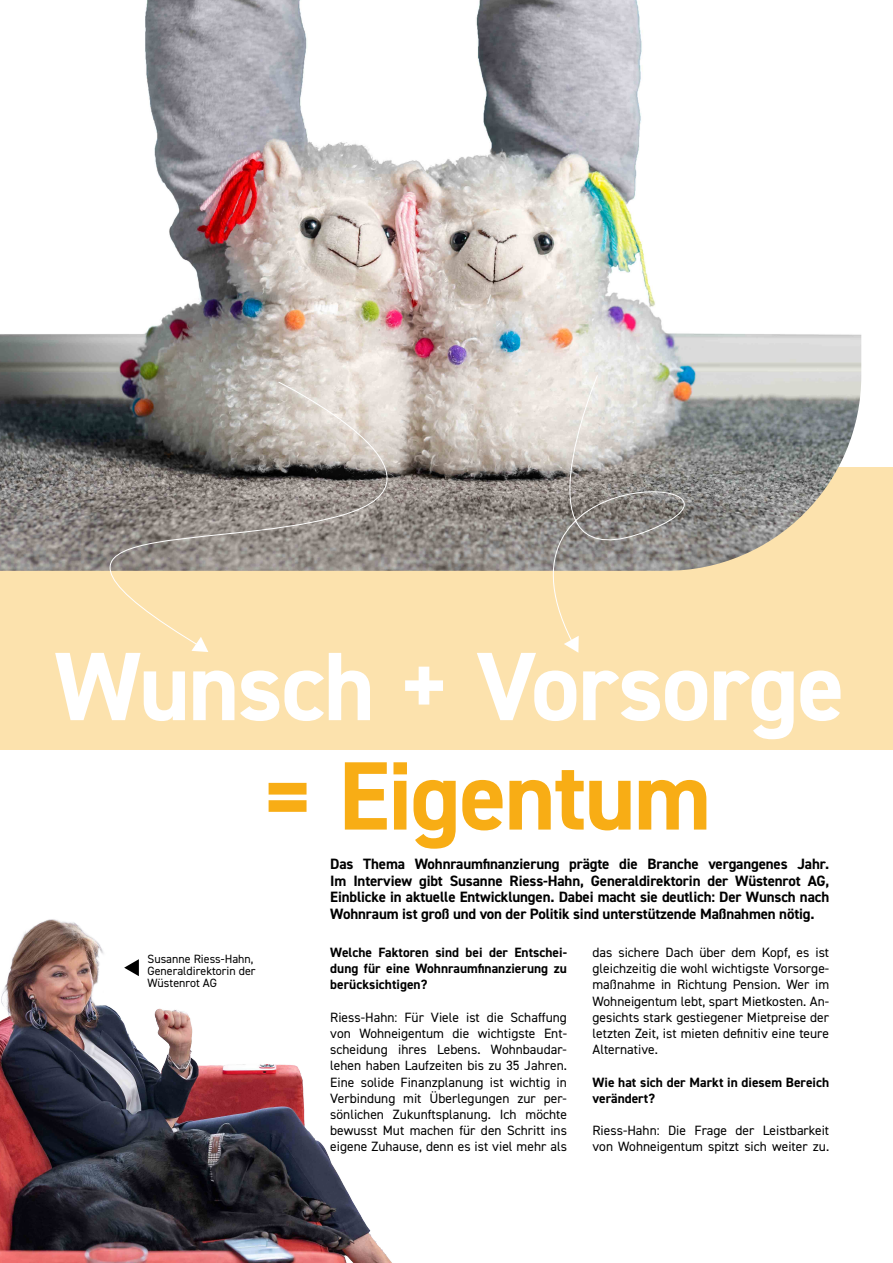
<style>
.page{position:relative;width:893px;height:1263px;background:#fff}
.page>*{position:absolute;margin:0;border:0;box-sizing:border-box;transform-origin:0 0}
.t1{font:700 97.5px "DIN2014";letter-spacing:-.015em;color:#fff}
.t2{font:700 97.5px "DIN2014";letter-spacing:-.02em;color:#f8ad15}
.t3{font:700 15px/16.5px "DIN2014";letter-spacing:-.01em;color:#000;text-align:justify}
.t4{font:13.5px/16.2px "DIN2014";color:#000;text-align:justify}
.t5{font:700 13.5px/16.2px "DIN2014";color:#000;text-align:justify}
.t6{font:12px/12px "DIN2014";color:#000}
</style>
<div class="page">
<img style="left:0;top:919px;width:392px;height:344px">
<div style="left:0;top:467px;width:893px;height:282px;background:#fce2ad"></div>
<img style="left:0;top:0;width:861px;height:527px">
<svg style="left:124px;top:959px;width:15px;height:17px"></svg>
<svg style="left:468px;top:374px;width:321px;height:262px"></svg>
<svg style="left:564px;top:636px;width:15px;height:17px"></svg>
<svg style="left:0;top:381px;width:474px;height:260px"></svg>
<svg style="left:191px;top:637px;width:17px;height:15px"></svg>
<h1 class="t1" style="left:54px;top:622px;width:791px">Wunsch + Vorsorge</h1>
<h1 class="t2" style="left:261px;top:731px;width:452px">= Eigentum</h1>
<p class="t6" style="left:148px;top:952px;width:110px">Susanne Riess-Hahn,<br>Generaldirektorin der<br>Wüstenrot AG</p>
<p class="t3" style="left:330px;top:855px;width:500px">Das Thema Wohnraumfinanzierung prägte die Branche vergangenes Jahr.<br>Im Interview gibt Susanne Riess-Hahn, Generaldirektorin der Wüstenrot AG, Einblicke in aktuelle Entwicklungen. Dabei macht sie deutlich: Der Wunsch nach Wohnraum ist groß und von der Politik sind unterstützende Maßnahmen nötig.</p>
<p class="t5" style="left:330px;top:944px;width:238px">Welche Faktoren sind bei der Entschei&shy;dung für eine Wohnraumfinanzierung zu berücksichtigen?</p>
<p class="t4" style="left:330px;top:1009px;width:238px">Riess-Hahn: Für Viele ist die Schaffung von Wohneigentum die wichtigste Ent&shy;scheidung ihres Lebens. Wohnbaudar&shy;lehen haben Laufzeiten bis zu 35 Jahren.<br>Eine solide Finanzplanung ist wichtig in Verbindung mit Überlegungen zur per&shy;sönlichen Zukunftsplanung. Ich möchte bewusst Mut machen für den Schritt ins eigene Zuhause, denn es ist viel mehr als</p>
<p class="t4" style="left:592px;top:944px;width:238px">das sichere Dach über dem Kopf, es ist gleichzeitig die wohl wichtigste Vorsorge&shy;maßnahme in Richtung Pension. Wer im Wohneigentum lebt, spart Mietkosten. An&shy;gesichts stark gestiegener Mietpreise der letzten Zeit, ist mieten definitiv eine teure Alternative.</p>
<p class="t5" style="left:592px;top:1074px;width:238px">Wie hat sich der Markt in diesem Bereich verändert?</p>
<p class="t4" style="left:592px;top:1122px;width:238px">Riess-Hahn: Die Frage der Leistbarkeit von Wohneigentum spitzt sich weiter zu.</p>
</div>
